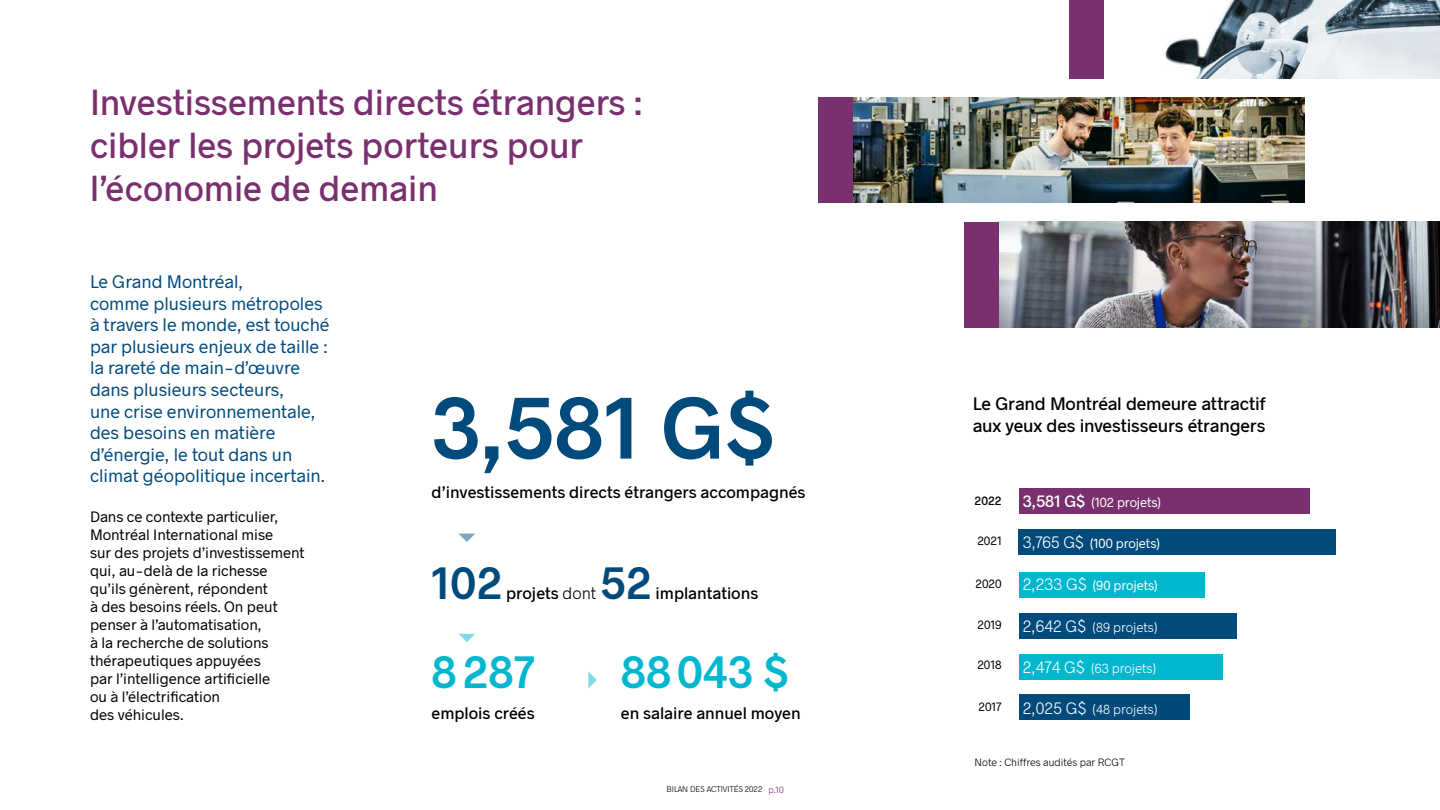
<style>
.page{position:relative;width:1440px;height:810px;background:#fff}
.page>*{position:absolute;margin:0;border:0;box-sizing:border-box;transform-origin:0 0}
.t1{font:600 88.12px "Radnika";color:#004a7c}
.t2{font:600 45px "Radnika";color:#00b7ce}
.t3{font:600 45px "Radnika";color:#004a7c}
.t4{font:500 36px/43.2px "Radnika";color:#7a2f6f}
.t5{font:18px/21.6px "Radnika";color:#004a7c}
.t6{font:500 18px/21.6px "Radnika";letter-spacing:-.01em;color:#000}
.t7{font:500 16.5px "Radnika";color:#000}
.t8{font:15px/18px "Radnika";color:#000}
.t9{font:13.12px "Radnika";letter-spacing:-.01em;color:#fff}
.t10{font:300 13.12px "Radnika";color:#fff}
.t11{font:12px "Radnika";color:#000}
.t12{font:500 12px "Radnika";color:#000}
.t13{font:300 10.5px "Radnika";color:#000}
.t14{font:300 8.25px "Radnika";letter-spacing:-.01em;color:#000}
.s1{font-weight:300}
.s2{font-size:9px;color:#7a2f6f}
.s3{font-weight:500;font-size:16.42px}
.s4{font-weight:300;font-size:16.42px}
.s5{font-size:16.42px}
</style>
<div class="page">
<img style="left:853px;top:98px;width:451px;height:105px">
<img style="left:1103px;top:0;width:337px;height:79px">
<img style="left:999px;top:222px;width:441px;height:105px">
<div style="left:819px;top:98px;width:34px;height:105px;background:#7a2f6f"></div>
<div style="left:1069px;top:0;width:34px;height:79px;background:#7a2f6f"></div>
<div style="left:965px;top:222px;width:34px;height:105px;background:#7a2f6f"></div>
<svg style="left:459px;top:534px;width:16px;height:8px"></svg>
<svg style="left:459px;top:634px;width:16px;height:8px"></svg>
<svg style="left:588px;top:671px;width:9px;height:17px"></svg>
<div style="left:1019px;top:695px;width:170px;height:25px;background:#00497b"></div>
<div style="left:1019px;top:572px;width:186px;height:25px;background:#00b7ce"></div>
<div style="left:1019px;top:654px;width:204px;height:25px;background:#00b7ce"></div>
<div style="left:1019px;top:530px;width:317px;height:25px;background:#004a7c"></div>
<div style="left:1019px;top:489px;width:291px;height:25px;background:#7a2f6f"></div>
<div style="left:1019px;top:613px;width:218px;height:25px;background:#004a7c"></div>
<h3 class="t4" style="left:90px;top:79px;width:554px">Investissements directs étrangers : cibler les projets porteurs pour l’économie de demain</h3>
<p class="t5" style="left:90px;top:270px;width:241px">Le Grand Montréal,<br>comme plusieurs métropoles à travers le monde, est touché par plusieurs enjeux de taille : la rareté de main‑ d’œuvre dans plusieurs secteurs,<br>une crise environnementale, des besoins en matière d’énergie, le tout dans un climat géopolitique incertain.</p>
<p class="t8" style="left:90px;top:507px;width:216px">Dans ce contexte particulier,<br>Montréal International mise<br>sur des projets d’investissement qui, au-delà de la richesse qu’ils génèrent, répondent<br>à des besoins réels. On peut penser à l’automatisation,<br>à la recherche de solutions thérapeutiques appuyées<br>par l’intelligence artificielle<br>ou à l’électrification<br>des véhicules.</p>
<h1 class="t1" style="left:432px;top:367px;width:344px">3,581 G$</h1>
<p class="t7" style="left:432px;top:480px;width:375px">d’investissements directs étrangers accompagnés</p>
<h2 class="t3" style="left:432px;top:552px;width:72px">102</h2>
<h2 class="t3" style="left:600px;top:552px;width:53px">52</h2>
<p class="t7" style="left:506px;top:582px;width:92px">projets <span class="s1">dont</span></p>
<p class="t7" style="left:656px;top:582px;width:104px">implantations</p>
<h2 class="t2" style="left:432px;top:641px;width:105px">8287</h2>
<p class="t7" style="left:432px;top:702px;width:105px">emplois créés</p>
<h2 class="t2" style="left:621px;top:641px;width:169px">88043 $</h2>
<p class="t7" style="left:621px;top:702px;width:181px">en salaire annuel moyen</p>
<p class="t14" style="left:667px;top:784px;width:119px">BILAN DES ACTIVITÉS 2022 <span class="s2">p.10</span></p>
<p class="t6" style="left:973px;top:392px;width:295px">Le Grand Montréal demeure attractif aux yeux des investisseurs étrangers</p>
<p class="t12" style="left:975px;top:492px;width:29px">2022</p>
<p class="t11" style="left:977px;top:533px;width:26px">2021</p>
<p class="t9" style="left:1023px;top:493px;width:140px"><span class="s3">3,581 G$</span> (102 projets)</p>
<p class="t9" style="left:1023px;top:534px;width:139px"><span class="s4">3,765 G$</span> (100 projets)</p>
<p class="t11" style="left:976px;top:575px;width:28px">2020</p>
<p class="t9" style="left:1023px;top:577px;width:136px"><span class="s4">2,233 G$</span> (90 projets)</p>
<p class="t11" style="left:977px;top:617px;width:26px">2019</p>
<p class="t10" style="left:1023px;top:618px;width:136px"><span class="s5">2,642 G$</span> (89 projets)</p>
<p class="t11" style="left:977px;top:657px;width:26px">2018</p>
<p class="t10" style="left:1023px;top:659px;width:135px"><span class="s5">2,474 G$</span> (63 projets)</p>
<p class="t11" style="left:979px;top:699px;width:25px">2017</p>
<p class="t10" style="left:1023px;top:701px;width:136px"><span class="s5">2,025 G$</span> (48 projets)</p>
<p class="t13" style="left:975px;top:755px;width:152px">Note : Chiffres audités par RCGT</p>
</div>
